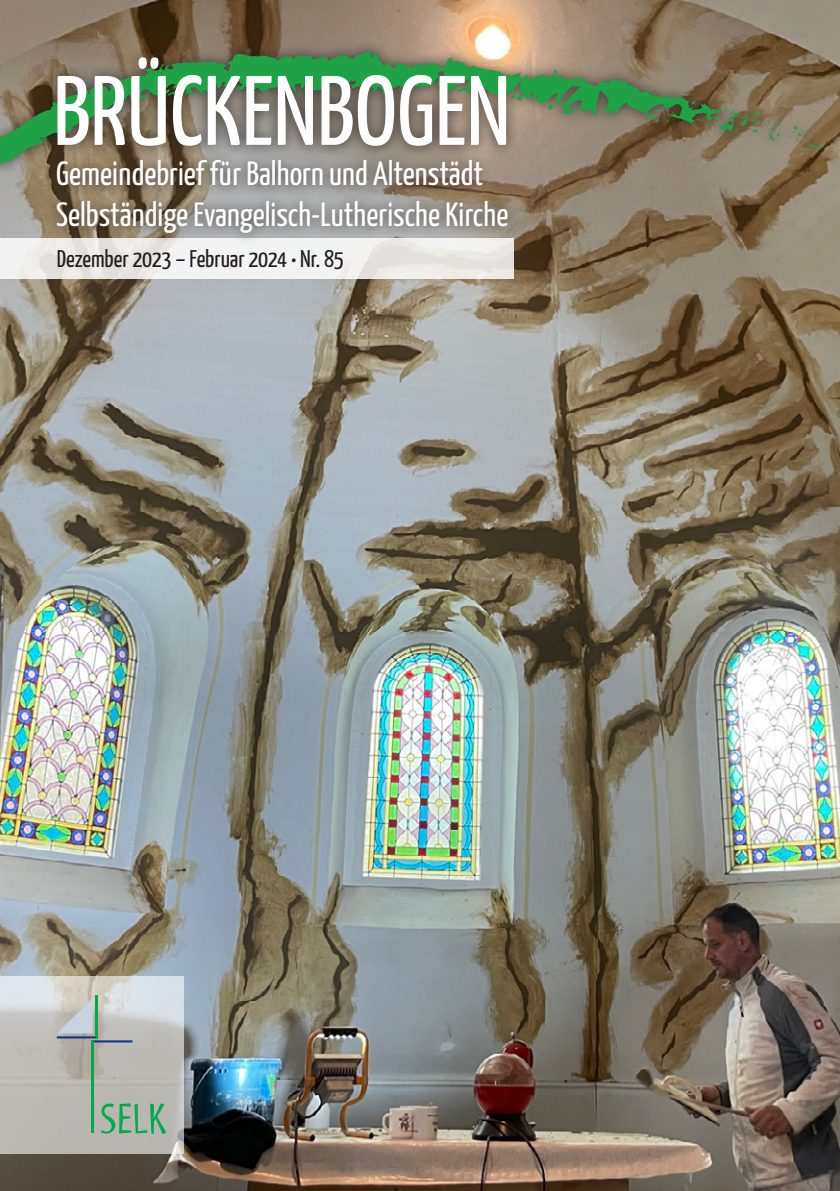
<style>
.page{position:relative;width:840px;height:1191px;background:#fff}
.page>*{position:absolute;margin:0;border:0;box-sizing:border-box;transform-origin:0 0}
.t1{font:98.4px "Yanone Kaffeesatz";color:#fff}
.t2{font:33.6px/40.2px "Yanone Kaffeesatz";color:#fff}
.t3{font:24px "Yanone Kaffeesatz";letter-spacing:-.005em;color:#231f20}
</style>
<div class="page">
<img style="left:0;top:0;width:839px;height:1191px">
<svg style="left:0;top:976px;width:184px;height:177px;background:#c1c0bd"></svg>
<hr style="left:92px;top:1040px;width:2px;height:93px;background:#00ab4d">
<hr style="left:96px;top:995px;width:2px;height:43px;background:#00ab4d">
<svg style="left:101px;top:1103px;width:65px;height:31px;background:#81b292"></svg>
<svg style="left:57px;top:997px;width:75px;height:45px;background:#b7c0be"></svg>
<svg style="left:0;top:245px;width:513px;height:33px;fill:#f1efeb"></svg>
<div style="left:0;top:39px;width:839px;height:206px;background:#231f20;opacity:.75"></div>
<svg style="left:806px;top:144px;width:23px;height:8px"></svg>
<svg style="left:787px;top:126px;width:19px;height:11px"></svg>
<svg style="left:0;top:51px;width:721px;height:114px;background:#6d7d5e"></svg>
<svg style="left:434px;top:85px;width:3px;height:4px"></svg>
<svg style="left:273px;top:88px;width:3px;height:4px"></svg>
<svg style="left:687px;top:99px;width:94px;height:43px;background:#737554"></svg>
<svg style="left:655px;top:109px;width:5px;height:3px"></svg>
<svg style="left:651px;top:118px;width:18px;height:5px"></svg>
<svg style="left:602px;top:95px;width:2px;height:7px"></svg>
<svg style="left:548px;top:104px;width:7px;height:8px"></svg>
<svg style="left:331px;top:86px;width:4px;height:4px"></svg>
<svg style="left:298px;top:90px;width:5px;height:5px"></svg>
<h1 class="t1" style="left:53px;top:41px;width:458px">BRÜCKENBOGEN</h1>
<p class="t2" style="left:56px;top:152px;width:453px">Gemeindebrief für Balhorn und Altenstädt<br>Selbständige Evangelisch-Lutherische Kirche</p>
<p class="t3" style="left:57px;top:242px;width:288px">Dezember 2023 – Februar 2024 • Nr. 85</p>
</div>
